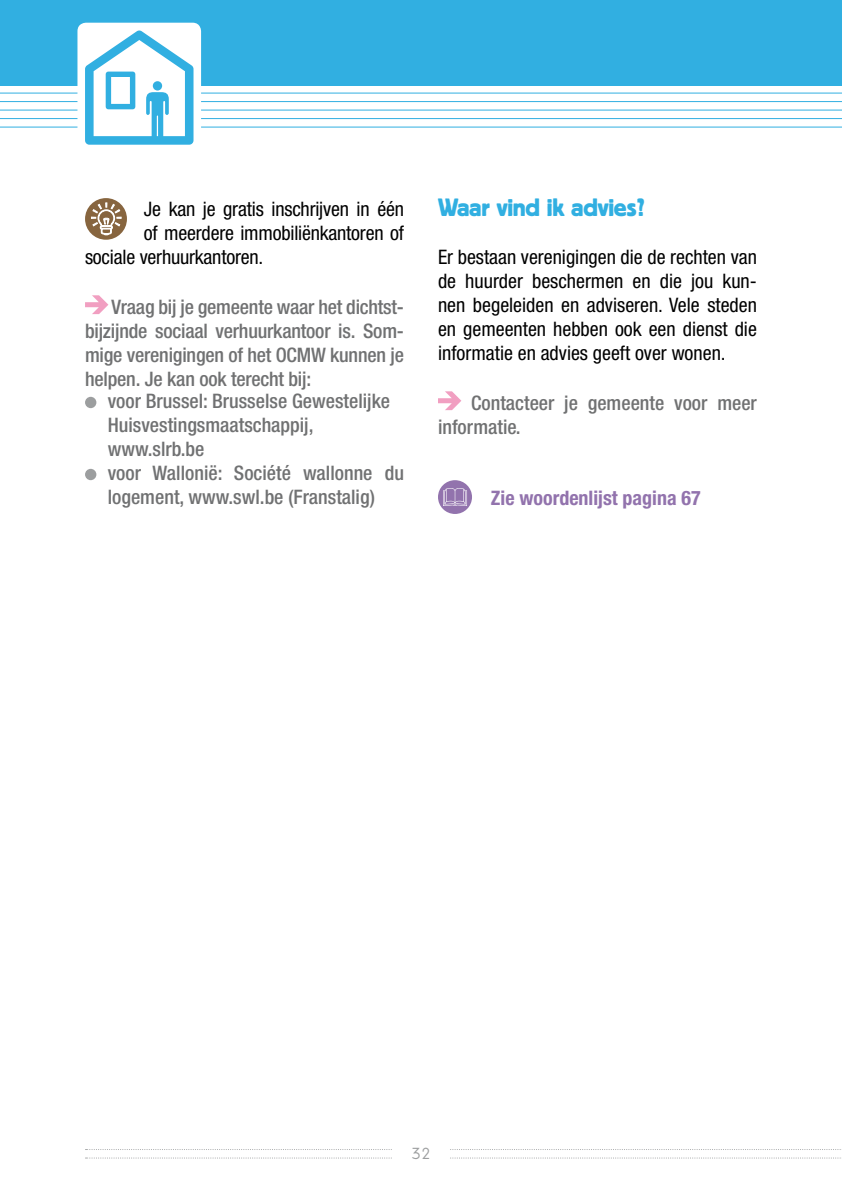
<style>
.page{position:relative;width:842px;height:1191px;background:#fff}
.page>*{position:absolute;margin:0;border:0;box-sizing:border-box;transform-origin:0 0}
.t1{font:25px "Block BE";letter-spacing:-.01em;color:#31afe1}
.t2{font:500 condensed 20px/24px "Helvetica Neue";color:#707172}
.t3{font:condensed 20px/24px "Helvetica Neue";letter-spacing:-.01em;color:#000;text-align:justify}
.t4{font:700 condensed 20px "Helvetica Neue";color:#9273ad}
.t5{font:100 16px "Base Mono Wide";color:#9c9e9f}
</style>
<div class="page">
<svg style="left:86px;top:1149px;width:755px;height:1px"></svg>
<svg style="left:86px;top:1157px;width:755px;height:1px"></svg>
<div style="left:393px;top:1146px;width:56px;height:25px;background:#fff"></div>
<hr style="left:0;top:93px;width:842px;height:1px;background:#31afe1">
<hr style="left:0;top:101px;width:842px;height:1px;background:#31afe1">
<hr style="left:0;top:110px;width:842px;height:1px;background:#31afe1">
<hr style="left:0;top:118px;width:842px;height:1px;background:#31afe1">
<hr style="left:0;top:127px;width:842px;height:1px;background:#31afe1">
<div style="left:0;top:0;width:842px;height:85px;background:#31afe1"></div>
<div style="left:77px;top:23px;width:124px;height:123px;background:#fff;border-radius:9px"></div>
<svg style="left:85px;top:30px;width:108px;height:115px"></svg>
<svg style="left:438px;top:391px;width:23px;height:19px"></svg>
<svg style="left:85px;top:295px;width:23px;height:19px"></svg>
<div style="left:85px;top:397px;width:11px;height:11px;background:#9c9e9f;border-radius:50%"></div>
<div style="left:85px;top:469px;width:11px;height:11px;background:#9c9e9f;border-radius:50%"></div>
<div style="left:438px;top:480px;width:34px;height:34px;background:#9273ad;border-radius:50%"></div>
<svg style="left:443px;top:488px;width:24px;height:18px"></svg>
<div style="left:85px;top:198px;width:42px;height:42px;background:#87653f;border-radius:50%"></div>
<svg style="left:91px;top:202px;width:31px;height:33px"></svg>
<p class="t3" style="left:144px;top:197px;width:261px">Je kan je gratis inschrijven in één</p>
<p class="t3" style="left:144px;top:221px;width:261px">of meerdere immobiliënkantoren of</p>
<p class="t3" style="left:85px;top:245px;width:180px">sociale verhuurkantoren.</p>
<p class="t2" style="left:85px;top:295px;width:320px;text-align:justify;text-indent:26px">Vraag bij je gemeente waar het dichtst&shy;bijzijnde sociaal verhuurkantoor is. Som&shy;mige verenigingen of het OCMW kunnen je helpen. Je kan ook terecht bij:</p>
<p class="t2" style="left:108px;top:389px;width:298px">voor Brussel: Brusselse Gewestelijke<br>Huisvestingsmaatschappij, www.slrb.be<br>voor Wallonië: Société wallonne du logement, www.swl.be (Franstalig)</p>
<p class="t1" style="left:438px;top:193px;width:209px">Waar vind ik advies?</p>
<p class="t3" style="left:438px;top:245px;width:320px">Er bestaan verenigingen die de rechten van de huurder beschermen en die jou kun&shy;nen begeleiden en adviseren. Vele steden en gemeenten hebben ook een dienst die informatie en advies geeft over wonen.</p>
<p class="t2" style="left:438px;top:391px;width:320px;text-indent:33px">Contacteer je gemeente voor meer informatie.</p>
<p class="t4" style="left:491px;top:486px;width:211px">Zie woordenlijst pagina 67</p>
<p class="t5" style="left:411px;top:1142px;width:21px">32</p>
</div>
